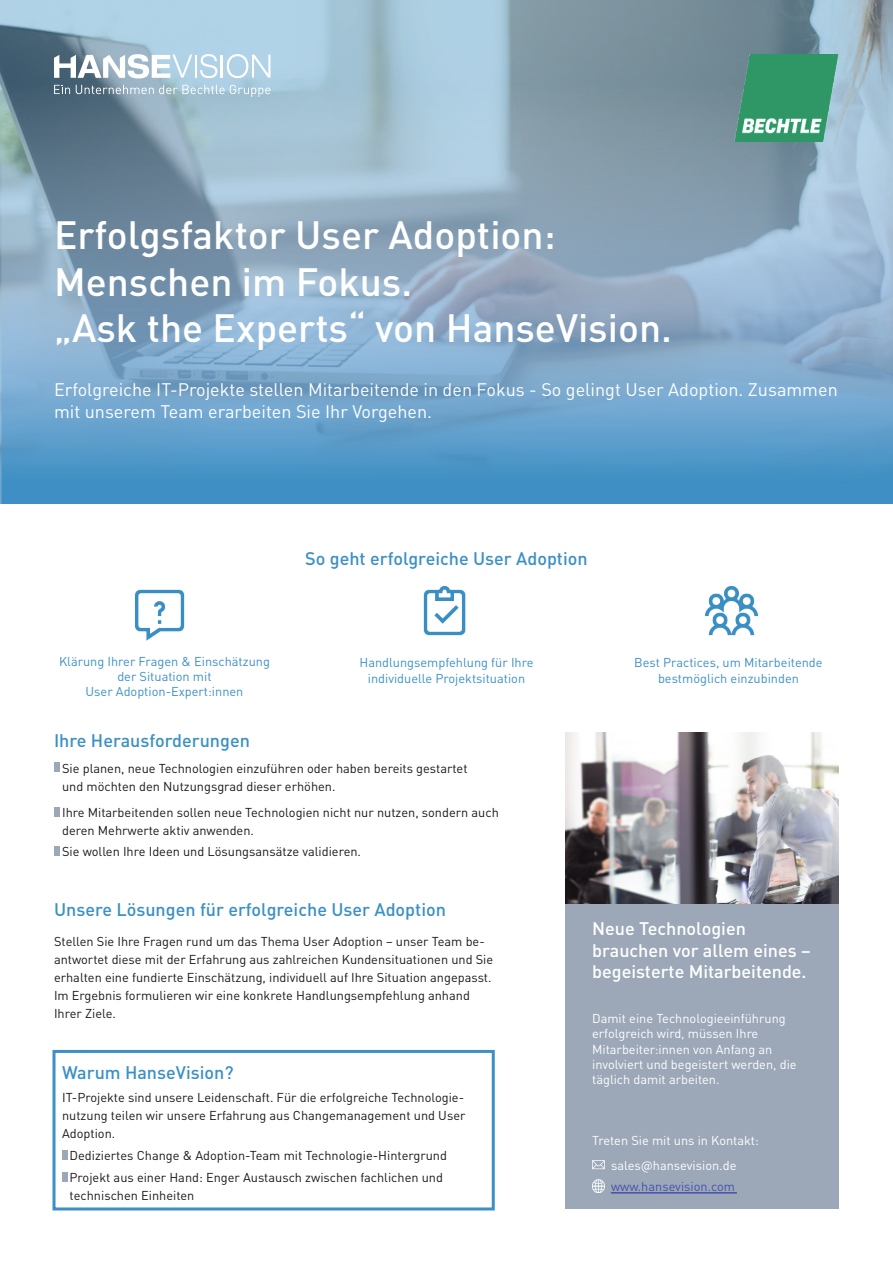
<style>
.page{position:relative;width:893px;height:1263px;background:#fff}
.page>*{position:absolute;margin:0;border:0;box-sizing:border-box;transform-origin:0 0}
.t1{font:500 39px "Bechtle DIN";color:#fff}
.t2{font:18px/21.6px "Bechtle DIN";color:#fff}
.t3{font:500 18px "Bechtle DIN";color:#3b90c5}
.t4{font:500 18px/21.6px "Bechtle DIN";color:#fff}
.t5{font:12.75px/18px "Bechtle DIN";color:#181918}
.t6{font:12.75px/18px "DIN Pro";color:#181918}
.t7{font:12.75px/15.3px "Bechtle DIN";color:#fff}
.t8{font:12.75px/15.3px "Bechtle DIN";color:#3b90c5;text-align:center}
.t9{font:12.75px "Bechtle DIN";color:#4650ab}
</style>
<div class="page">
<svg style="left:0;top:0;width:893px;height:66px;background:#93b0c0"></svg>
<img style="left:0;top:66px;width:893px;height:438px">
<svg style="left:227px;top:54px;width:43px;height:24px"></svg>
<svg style="left:200px;top:54px;width:17px;height:24px"></svg>
<svg style="left:54px;top:54px;width:138px;height:25px"></svg>
<hr style="left:195px;top:55px;width:2px;height:23px;background:#fff">
<hr style="left:221px;top:55px;width:2px;height:23px;background:#fff">
<svg style="left:76px;top:85px;width:194px;height:12px;background:#a1bac7"></svg>
<svg style="left:54px;top:85px;width:16px;height:9px"></svg>
<img style="left:734px;top:54px;width:105px;height:87px">
<img style="left:135px;top:589px;width:50px;height:52px">
<img style="left:423px;top:586px;width:43px;height:50px">
<img style="left:705px;top:586px;width:53px;height:50px">
<div style="left:566px;top:887px;width:273px;height:322px;background:#9ca8b8"></div>
<img style="left:566px;top:732px;width:273px;height:172px">
<svg style="left:592px;top:1160px;width:12px;height:10px"></svg>
<svg style="left:592px;top:1180px;width:12px;height:12px"></svg>
<hr style="left:611px;top:1192px;width:126px;height:1px;background:#4650ab">
<div style="left:54px;top:762px;width:6px;height:10px;background:#9ca8b8"></div>
<div style="left:55px;top:808px;width:5px;height:9px;background:#9ca8b8"></div>
<div style="left:55px;top:847px;width:5px;height:9px;background:#9ca8b8"></div>
<div style="left:52px;top:1050px;width:443px;height:160px;border:3px solid #3b90c5"></div>
<div style="left:62px;top:1150px;width:6px;height:10px;background:#9ca8b8"></div>
<div style="left:62px;top:1172px;width:6px;height:9px;background:#9ca8b8"></div>
<p class="t1" style="left:54px;top:203px;width:503px">Erfolgsfaktor User Adoption:</p>
<p class="t1" style="left:54px;top:250px;width:360px">Menschen im Fokus.</p>
<p class="t1" style="left:54px;top:297px;width:619px">„Ask the Experts“ von HanseVision.</p>
<p class="t2" style="left:54px;top:377px;width:785px">Erfolgreiche IT-Projekte stellen Mitarbeitende in den Fokus - So gelingt User Adoption. Zusammen mit unserem Team erarbeiten Sie Ihr Vorgehen.</p>
<p class="t8" style="left:59px;top:652px;width:212px">Klärung Ihrer Fragen &amp; Einschätzung der Situation mit</p>
<p class="t8" style="left:86px;top:683px;width:159px">User Adoption-Expert:innen</p>
<p class="t3" style="left:54px;top:726px;width:197px">Ihre Herausforderungen</p>
<p class="t3" style="left:305px;top:544px;width:284px">So geht erfolgreiche User Adoption</p>
<p class="t8" style="left:359px;top:654px;width:176px">Handlungsempfehlung für Ihre individuelle Projektsituation</p>
<p class="t6" style="left:62px;top:758px;width:407px">Sie planen, neue Technologien einzuführen oder haben bereits gestartet und möchten den Nutzungsgrad dieser erhöhen.</p>
<p class="t6" style="left:62px;top:802px;width:438px">Ihre Mitarbeitenden sollen neue Technologien nicht nur nutzen, sondern auch deren Mehrwerte aktiv anwenden.</p>
<p class="t6" style="left:62px;top:841px;width:300px">Sie wollen Ihre Ideen und Lösungsansätze validieren.</p>
<p class="t3" style="left:54px;top:895px;width:394px">Unsere Lösungen für erfolgreiche User Adoption</p>
<p class="t8" style="left:634px;top:654px;width:190px">Best Practices, um Mitarbeitende bestmöglich einzubinden</p>
<p class="t5" style="left:54px;top:931px;width:441px">Stellen Sie Ihre Fragen rund um das Thema User Adoption – unser Team be&shy;antwortet diese mit der Erfahrung aus zahlreichen Kundensituationen und Sie erhalten eine fundierte Einschätzung, individuell auf Ihre Situation angepasst.<br>Im Ergebnis formulieren wir eine konkrete Handlungsempfehlung anhand Ihrer Ziele.</p>
<p class="t3" style="left:62px;top:1057px;width:173px">Warum HanseVision?</p>
<p class="t5" style="left:62px;top:1087px;width:405px;text-align:justify">IT-Projekte sind unsere Leidenschaft. Für die erfolgreiche Technologie&shy;nutzung teilen wir unsere Erfahrung aus Changemanagement und User Adoption.</p>
<p class="t5" style="left:70px;top:1145px;width:379px">Dediziertes Change &amp; Adoption-Team mit Technologie-Hintergrund</p>
<p class="t5" style="left:70px;top:1167px;width:375px">Projekt aus einer Hand: Enger Austausch zwischen fachlichen und technischen Einheiten</p>
<p class="t4" style="left:592px;top:916px;width:220px">Neue Technologien brauchen vor allem eines – begeisterte Mitarbeitende.</p>
<p class="t7" style="left:592px;top:1009px;width:206px">Damit eine Technologieeinführung erfolgreich wird, müssen Ihre<br>Mitarbeiter:innen von Anfang an involviert und begeistert werden, die täglich damit arbeiten.</p>
<p class="t7" style="left:592px;top:1132px;width:168px">Treten Sie mit uns in Kontakt:</p>
<p class="t7" style="left:611px;top:1156px;width:127px">sales@hansevision.de</p>
<p class="t9" style="left:611px;top:1177px;width:126px">www.hansevision.com</p>
</div>
